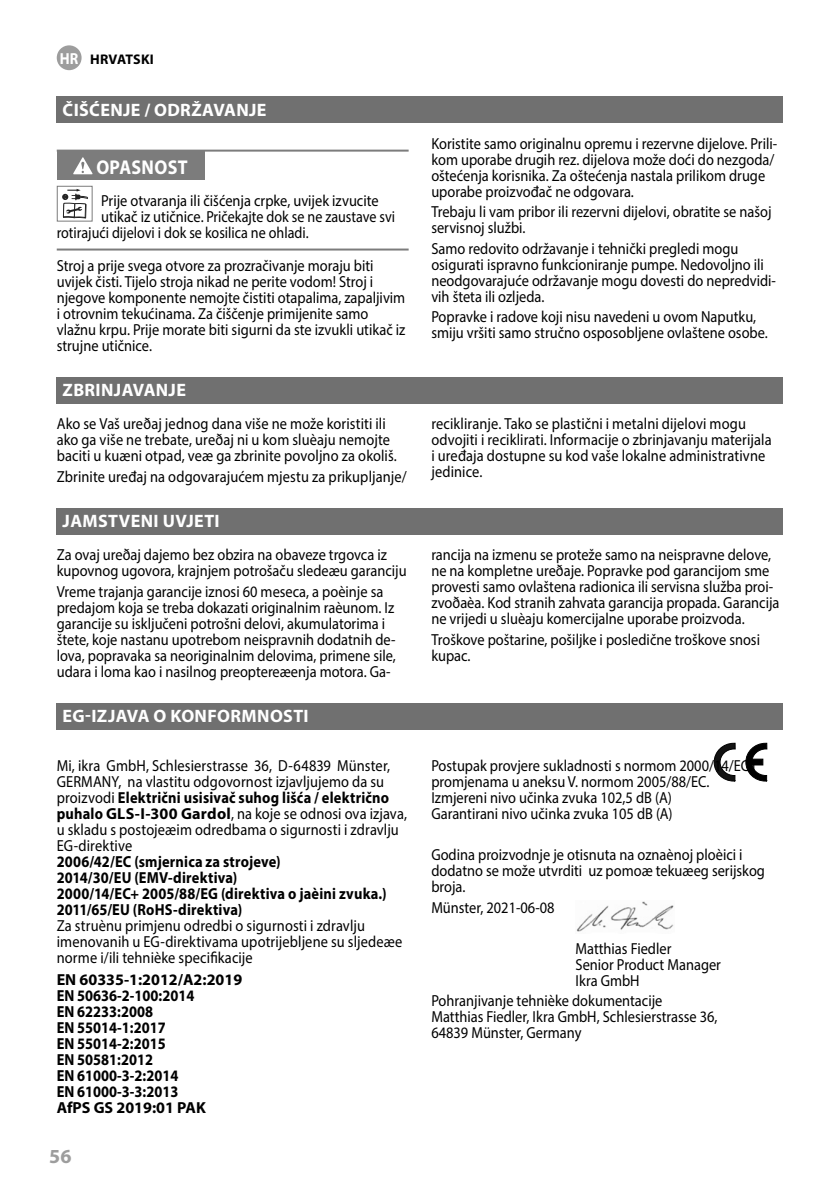
<style>
.page{position:relative;width:840px;height:1191px;background:#fff}
.page>*{position:absolute;margin:0;border:0;box-sizing:border-box;transform-origin:0 0}
.t1{font:700 20px "Myriad Pro";letter-spacing:.02em;color:#fff;scale:.9 1}
.t2{font:700 20px "Myriad Pro";color:#9d9d9d}
.t3{font:700 18px "Myriad Pro";letter-spacing:.02em;color:#fff}
.t4{font:16px/16px "Myriad Pro";color:#000;scale:.9 1}
.t5{font:700 16px/16px "Myriad Pro";color:#000}
.t6{font:700 16px/16px "Myriad Pro";color:#000;scale:.9 1}
.t7{font:16px "Myriad Pro";color:#000;scale:.88 1}
.t8{font:700 14px "Myriad Pro";letter-spacing:.015em;color:#000}
.s1{font-size:16px;color:#fff}
.s2{font-weight:700}
</style>
<div class="page">
<div style="left:57px;top:96px;width:725px;height:27px;background:#707070"></div>
<hr style="left:57px;top:150px;width:351px;height:2px;background:#7c7c7c">
<hr style="left:57px;top:248px;width:351px;height:2px;background:#7c7c7c">
<div style="left:57px;top:152px;width:147px;height:28px;background:#7c7c7c"></div>
<svg style="left:73px;top:157px;width:20px;height:17px"></svg>
<svg style="left:62px;top:189px;width:26px;height:30px"></svg>
<div style="left:57px;top:186px;width:36px;height:36px;border:1px solid #7c7c7c"></div>
<div style="left:57px;top:377px;width:725px;height:27px;background:#707070"></div>
<div style="left:57px;top:508px;width:725px;height:26px;background:#707070"></div>
<div style="left:57px;top:703px;width:725px;height:26px;background:#707070"></div>
<svg style="left:745px;top:743px;width:22px;height:38px"></svg>
<div style="left:750px;top:759px;width:12px;height:6px;background:#000;border:1px solid #000"></div>
<svg style="left:713px;top:743px;width:22px;height:38px"></svg>
<img style="left:576px;top:901px;width:98px;height:31px">
<div style="left:57px;top:45px;width:24px;height:25px;background:#9d9d9d;border-radius:50%"></div>
<p class="t8" style="left:60px;top:50px;width:95px"><span class="s1">HR</span> HRVATSKI</p>
<p class="t3" style="left:63px;top:98px;width:205px">ČIŠĆENJE / ODRŽAVANJE</p>
<p class="t1" style="left:96px;top:154px;width:103px">OPASNOST</p>
<p class="t4" style="left:101px;top:192px;width:310px">Prije otvaranja ili čišćenja crpke, uvijek izvucite</p>
<p class="t4" style="left:101px;top:208px;width:328px">utikač iz utičnice. Pričekajte dok se ne zaustave svi</p>
<p class="t7" style="left:57px;top:223px;width:287px">rotirajući dijelovi i dok se kosilica ne ohladi.</p>
<p class="t4" style="left:57px;top:257px;width:389px">Stroj a prije svega otvore za prozračivanje moraju biti uvijek čisti. Tijelo stroja nikad ne perite vodom! Stroj i njegove komponente nemojte čistiti otapalima, zapaljivim i otrovnim tekućinama. Za čiščenje primijenite samo vlažnu krpu. Prije morate biti sigurni da ste izvukli utikač iz strujne utičnice.</p>
<p class="t3" style="left:63px;top:378px;width:125px">ZBRINJAVANJE</p>
<p class="t4" style="left:57px;top:416px;width:379px">Ako se Vaš ureðaj jednog dana više ne može koristiti ili ako ga više ne trebate, ureðaj ni u kom sluèaju nemojte baciti u kuæni otpad, veæ ga zbrinite povoljno za okoliš.</p>
<p class="t4" style="left:57px;top:468px;width:390px">Zbrinite uređaj na odgovarajućem mjestu za prikupljanje/</p>
<p class="t3" style="left:63px;top:509px;width:158px">JAMSTVENI UVJETI</p>
<p class="t4" style="left:57px;top:546px;width:390px">Za ovaj ureðaj dajemo bez obzira na obaveze trgovca iz kupovnog ugovora, krajnjem potrošaču sledeæu garanciju</p>
<p class="t4" style="left:57px;top:583px;width:378px">Vreme trajanja garancije iznosi 60 meseca, a poèinje sa predajom koja se treba dokazati originalnim raèunom. Iz garancije su isključeni potrošni delovi, akumulatorima i štete, koje nastanu upotrebom neispravnih dodatnih de&shy;lova, popravaka sa neoriginalnim delovima, primene sile, udara i loma kao i nasilnog preoptereæenja motora. Ga-</p>
<p class="t3" style="left:63px;top:704px;width:247px">EG-IZJAVA O KONFORMNOSTI</p>
<p class="t4" style="left:57px;top:757px;width:390px">Mi, ikra GmbH, Schlesierstrasse 36, D-64839 Münster, GERMANY, na vlastitu odgovornost izjavljujemo da su proizvodi <span class="s2">Električni usisivač suhog lišća / električno puhalo GLS-I-300 Gardol</span>, na koje se odnosi ova izjava, u skladu s postojeæim odredbama o sigurnosti i zdravlju EG-direktive</p>
<p class="t6" style="left:57px;top:853px;width:368px">2006/42/EC (smjernica za strojeve)<br>2014/30/EU (EMV-direktiva)<br>2000/14/EC+ 2005/88/EG (direktiva o jaèini zvuka.)<br>2011/65/EU (RoHS-direktiva)</p>
<p class="t4" style="left:57px;top:917px;width:385px">Za struènu primjenu odredbi o sigurnosti i zdravlju imenovanih u EG-direktivama upotrijebljene su sljedeæe norme i/ili tehnièke specifikacije</p>
<p class="t5" style="left:57px;top:971px;width:187px">EN 60335-1:2012/A2:2019<br>EN 50636-2-100:2014<br>EN 62233:2008<br>EN 55014-1:2017<br>EN 55014-2:2015<br>EN 50581:2012<br>EN 61000-3-2:2014<br>EN 61000-3-3:2013<br>AfPS GS 2019:01 PAK</p>
<p class="t2" style="left:49px;top:1142px;width:24px">56</p>
<p class="t4" style="left:431px;top:135px;width:385px">Koristite samo originalnu opremu i rezervne dijelove. Prili&shy;kom uporabe drugih rez. dijelova može doći do nezgoda/ oštećenja korisnika. Za oštećenja nastala prilikom druge uporabe proizvođač ne odgovara.</p>
<p class="t4" style="left:431px;top:203px;width:379px">Trebaju li vam pribor ili rezervni dijelovi, obratite se našoj servisnoj službi.</p>
<p class="t4" style="left:431px;top:240px;width:384px">Samo redovito održavanje i tehnički pregledi mogu osigurati ispravno funkcioniranje pumpe. Nedovoljno ili neodgovarajuće održavanje mogu dovesti do nepredvidi&shy;vih šteta ili ozljeda.</p>
<p class="t4" style="left:431px;top:309px;width:375px">Popravke i radove koji nisu navedeni u ovom Naputku, smiju vršiti samo stručno osposobljene ovlaštene osobe.</p>
<p class="t4" style="left:431px;top:416px;width:379px">recikliranje. Tako se plastični i metalni dijelovi mogu odvojiti i reciklirati. Informacije o zbrinjavanju materijala i uređaja dostupne su kod vaše lokalne administrativne jedinice.</p>
<p class="t4" style="left:431px;top:546px;width:388px">rancija na izmenu se proteže samo na neispravne delove, ne na kompletne ureðaje. Popravke pod garancijom sme provesti samo ovlaštena radionica ili servisna služba proi&shy;zvoðaèa. Kod stranih zahvata garancija propada. Garancija ne vrijedi u sluèaju komercijalne uporabe proizvoda.</p>
<p class="t4" style="left:431px;top:631px;width:366px">Troškove poštarine, pošiljke i posledične troškove snosi kupac.</p>
<p class="t4" style="left:431px;top:757px;width:361px">Postupak provjere sukladnosti s normom 2000/14/EC i promjenama u aneksu V. normom 2005/88/EC.<br>Izmjereni nivo učinka zvuka 102,5 dB (A)<br>Garantirani nivo učinka zvuka 105 dB (A)</p>
<p class="t4" style="left:431px;top:846px;width:372px">Godina proizvodnje je otisnuta na oznaènoj ploèici i dodatno se može utvrditi uz pomoæ tekuæeg serijskog broja.</p>
<p class="t4" style="left:431px;top:899px;width:138px">Münster, 2021-06-08</p>
<p class="t4" style="left:575px;top:940px;width:163px">Matthias Fiedler<br>Senior Product Manager<br>Ikra GmbH</p>
<p class="t4" style="left:431px;top:992px;width:319px">Pohranjivanje tehnièke dokumentacije<br>Matthias Fiedler, Ikra GmbH, Schlesierstrasse 36,<br>64839 Münster, Germany</p>
</div>
